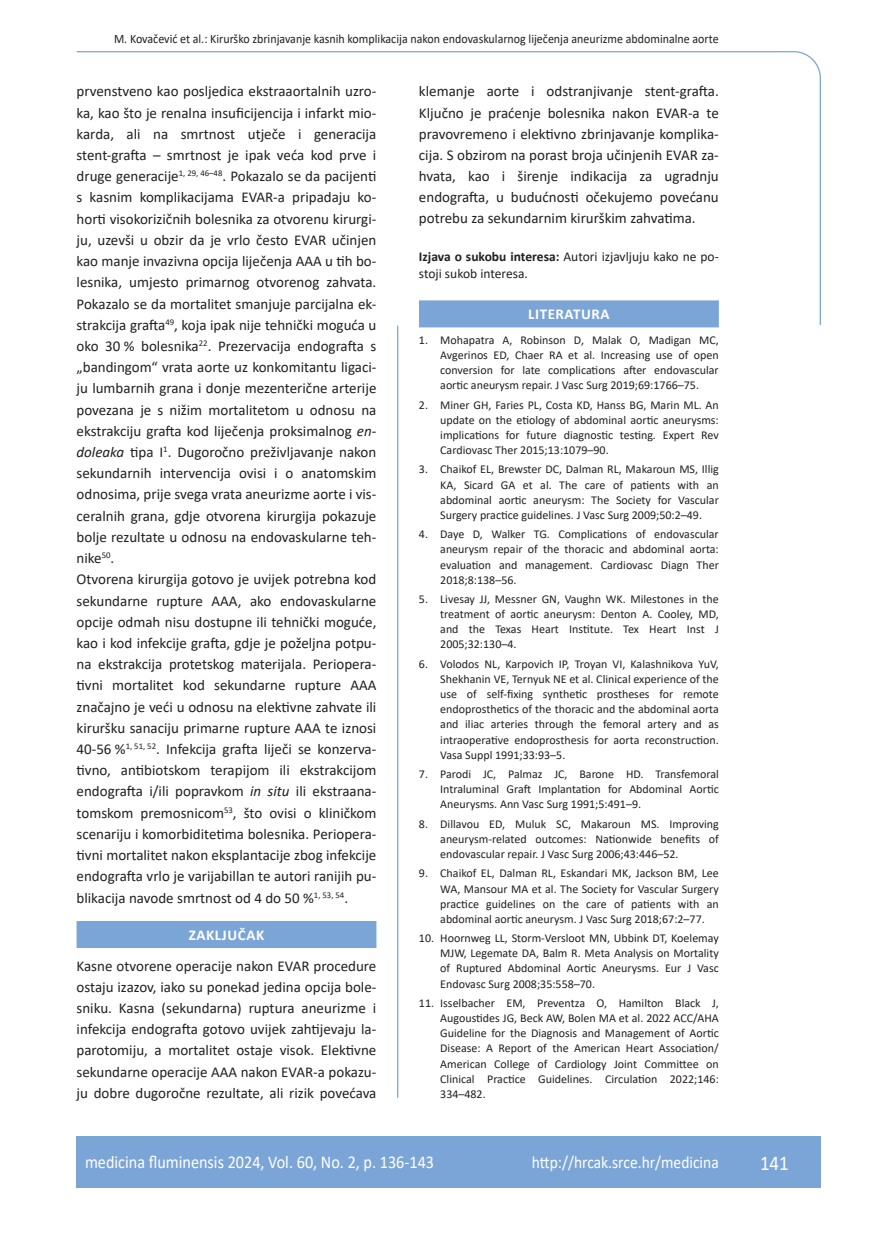
<style>
.page{position:relative;width:872px;height:1234px;background:#fff}
.page>*{position:absolute;margin:0;border:0;box-sizing:border-box;transform-origin:0 0}
.t1{font:21px "Calibri";color:#fff;scale:.9 1}
.t2{font:18px "Calibri";color:#fff;scale:.9 1}
.t3{font:17.25px "Calibri";color:#fff;scale:.9 1}
.osnovni_tekst{font:15px/21.1px "Calibri";color:#231f20;text-align:justify}
.naslov_ruler{font:700 15px "Calibri";letter-spacing:.04em;color:#fff}
.izjava{font:13.5px/16.6px "Calibri";color:#231f20}
.glava{font:12.75px "Calibri";color:#231f20;scale:.94 1}
.literatura{font:12px/15.1px "Calibri";color:#231f20;text-align:justify}
.s1{font-style:italic}
.s2{font-weight:700}
</style>
<div class="page">
<svg style="left:76px;top:51px;width:745px;height:275px"></svg>
<hr style="left:397px;top:325px;width:1px;height:772px;background:#7ca5d7">
<div style="left:77px;top:1135px;width:744px;height:51px;background:#7ca5d7"></div>
<div style="left:77px;top:920px;width:299px;height:27px;background:#7ca5d7"></div>
<div style="left:419px;top:300px;width:300px;height:27px;background:#7ca5d7"></div>
<p class="glava" style="left:114px;top:29px;width:644px">M. Kovačević et al.: Kirurško zbrinjavanje kasnih komplikacija nakon endovaskularnog liječenja aneurizme abdominalne aorte</p>
<p class="osnovni_tekst" style="left:77px;top:80px;width:301px">prvenstveno kao posljedica ekstraaortalnih uzro&shy;ka, kao što je renalna insuficijencija i infarkt mio&shy;karda, ali na smrtnost utječe i generacija stent-grafta – smrtnost je ipak veća kod prve i druge generacije<sup>1,</sup> <sup>29,</sup> <sup>46–48</sup>. Pokazalo se da pacijenti s kasnim komplikacijama EVAR-a pripadaju ko&shy;horti visokorizičnih bolesnika za otvorenu kirurgi&shy;ju, uzevši u obzir da je vrlo često EVAR učinjen kao manje invazivna opcija liječenja AAA u tih bo&shy;lesnika, umjesto primarnog otvorenog zahvata.<br>Pokazalo se da mortalitet smanjuje parcijalna ek&shy;strakcija grafta<sup>49</sup>, koja ipak nije tehnički moguća u oko 30 % bolesnika<sup>22</sup>. Prezervacija endografta s „bandingom“ vrata aorte uz konkomitantu ligaci&shy;ju lumbarnih grana i donje mezenterične arterije povezana je s nižim mortalitetom u odnosu na ekstrakciju grafta kod liječenja proksimalnog <span class="s1">en&shy;doleaka</span> tipa I<sup>1</sup>. Dugoročno preživljavanje nakon sekundarnih intervencija ovisi i o anatomskim odnosima, prije svega vrata aneurizme aorte i vis&shy;ceralnih grana, gdje otvorena kirurgija pokazuje bolje rezultate u odnosu na endovaskularne teh&shy;nike<sup>50</sup>.</p>
<p class="osnovni_tekst" style="left:77px;top:568px;width:301px">Otvorena kirurgija gotovo je uvijek potrebna kod sekundarne rupture AAA, ako endovaskularne opcije odmah nisu dostupne ili tehnički moguće, kao i kod infekcije grafta, gdje je poželjna potpu&shy;na ekstrakcija protetskog materijala. Periopera&shy;tivni mortalitet kod sekundarne rupture AAA značajno je veći u odnosu na elektivne zahvate ili kiruršku sanaciju primarne rupture AAA te iznosi 40-56 %<sup>1,</sup> <sup>51,</sup> <sup>52</sup>. Infekcija grafta liječi se konzerva&shy;tivno, antibiotskom terapijom ili ekstrakcijom endografta i/ili popravkom <span class="s1">in situ</span> ili ekstraana&shy;tomskom premosnicom<sup>53</sup>, što ovisi o kliničkom scenariju i komorbiditetima bolesnika. Periopera&shy;tivni mortalitet nakon eksplantacije zbog infekcije endografta vrlo je varijabillan te autori ranijih pu&shy;blikacija navode smrtnost od 4 do 50 %<sup>1,</sup> <sup>53,</sup> <sup>54</sup>.</p>
<p class="naslov_ruler" style="left:189px;top:924px;width:77px">ZAKLJUČAK</p>
<p class="osnovni_tekst" style="left:77px;top:954px;width:301px">Kasne otvorene operacije nakon EVAR procedure ostaju izazov, iako su ponekad jedina opcija bole&shy;sniku. Kasna (sekundarna) ruptura aneurizme i infekcija endografta gotovo uvijek zahtijevaju la&shy;parotomiju, a mortalitet ostaje visok. Elektivne sekundarne operacije AAA nakon EVAR-a pokazu&shy;ju dobre dugoročne rezultate, ali rizik povećava</p>
<p class="osnovni_tekst" style="left:419px;top:80px;width:301px">klemanje aorte i odstranjivanje stent-grafta.<br>Ključno je praćenje bolesnika nakon EVAR-a te pravovremeno i elektivno zbrinjavanje komplika&shy;cija. S obzirom na porast broja učinjenih EVAR za&shy;hvata, kao i širenje indikacija za ugradnju endografta, u budućnosti očekujemo povećanu potrebu za sekundarnim kirurškim zahvatima.</p>
<p class="izjava" style="left:419px;top:248px;width:301px"><span class="s2">Izjava o sukobu interesa:</span> Autori izjavljuju kako ne po&shy;stoji sukob interesa.</p>
<p class="naslov_ruler" style="left:528px;top:303px;width:83px">LITERATURA</p>
<p class="literatura" style="left:440px;top:332px;width:280px;text-indent:-21px">1. Mohapatra A, Robinson D, Malak O, Madigan MC, Avgerinos ED, Chaer RA et al. Increasing use of open conversion for late complications after endovascular aortic aneurysm repair. J Vasc Surg 2019;69:1766–75.</p>
<p class="literatura" style="left:440px;top:396px;width:280px;text-indent:-21px">2. Miner GH, Faries PL, Costa KD, Hanss BG, Marin ML. An update on the etiology of abdominal aortic aneurysms: implications for future diagnostic testing. Expert Rev Cardiovasc Ther 2015;13:1079–90.</p>
<p class="literatura" style="left:440px;top:461px;width:280px;text-indent:-21px">3. Chaikof EL, Brewster DC, Dalman RL, Makaroun MS, Illig KA, Sicard GA et al. The care of patients with an abdominal aortic aneurysm: The Society for Vascular Surgery practice guidelines. J Vasc Surg 2009;50:2–49.</p>
<p class="literatura" style="left:440px;top:526px;width:280px;text-indent:-21px">4. Daye D, Walker TG. Complications of endovascular aneurysm repair of the thoracic and abdominal aorta: evaluation and management. Cardiovasc Diagn Ther 2018;8:138–56.</p>
<p class="literatura" style="left:440px;top:591px;width:280px;text-indent:-21px">5. Livesay JJ, Messner GN, Vaughn WK. Milestones in the treatment of aortic aneurysm: Denton A. Cooley, MD, and the Texas Heart Institute. Tex Heart Inst J 2005;32:130–4.</p>
<p class="literatura" style="left:440px;top:655px;width:280px;text-indent:-21px">6. Volodos NL, Karpovich IP, Troyan VI, Kalashnikova YuV, Shekhanin VE, Ternyuk NE et al. Clinical experience of the use of self-fixing synthetic prostheses for remote endoprosthetics of the thoracic and the abdominal aorta and iliac arteries through the femoral artery and as intraoperative endoprosthesis for aorta reconstruction.<br>Vasa Suppl 1991;33:93–5.</p>
<p class="literatura" style="left:440px;top:766px;width:280px;text-indent:-21px">7. Parodi JC, Palmaz JC, Barone HD. Transfemoral Intraluminal Graft Implantation for Abdominal Aortic Aneurysms. Ann Vasc Surg 1991;5:491–9.</p>
<p class="literatura" style="left:440px;top:815px;width:280px;text-indent:-21px">8. Dillavou ED, Muluk SC, Makaroun MS. Improving aneurysm-related outcomes: Nationwide benefits of endovascular repair. J Vasc Surg 2006;43:446–52.</p>
<p class="literatura" style="left:440px;top:865px;width:280px;text-indent:-21px">9. Chaikof EL, Dalman RL, Eskandari MK, Jackson BM, Lee WA, Mansour MA et al. The Society for Vascular Surgery practice guidelines on the care of patients with an abdominal aortic aneurysm. J Vasc Surg 2018;67:2–77.</p>
<p class="literatura" style="left:440px;top:930px;width:280px;text-indent:-21px">10. Hoornweg LL, Storm-Versloot MN, Ubbink DT, Koelemay MJW, Legemate DA, Balm R. Meta Analysis on Mortality of Ruptured Abdominal Aortic Aneurysms. Eur J Vasc Endovasc Surg 2008;35:558–70.</p>
<p class="literatura" style="left:440px;top:994px;width:280px;text-indent:-21px">11. Isselbacher EM, Preventza O, Hamilton Black J, Augoustides JG, Beck AW, Bolen MA et al. 2022 ACC/AHA Guideline for the Diagnosis and Management of Aortic Disease: A Report of the American Heart Association/ American College of Cardiology Joint Committee on Clinical Practice Guidelines. Circulation 2022;146:<br>334–482.</p>
<p class="t2" style="left:85px;top:1149px;width:389px">medicina fluminensis 2024, Vol. 60, No. 2, p. 136-143</p>
<p class="t3" style="left:532px;top:1150px;width:209px">http://hrcak.srce.hr/medicina</p>
<p class="t1" style="left:760px;top:1147px;width:33px">141</p>
</div>
